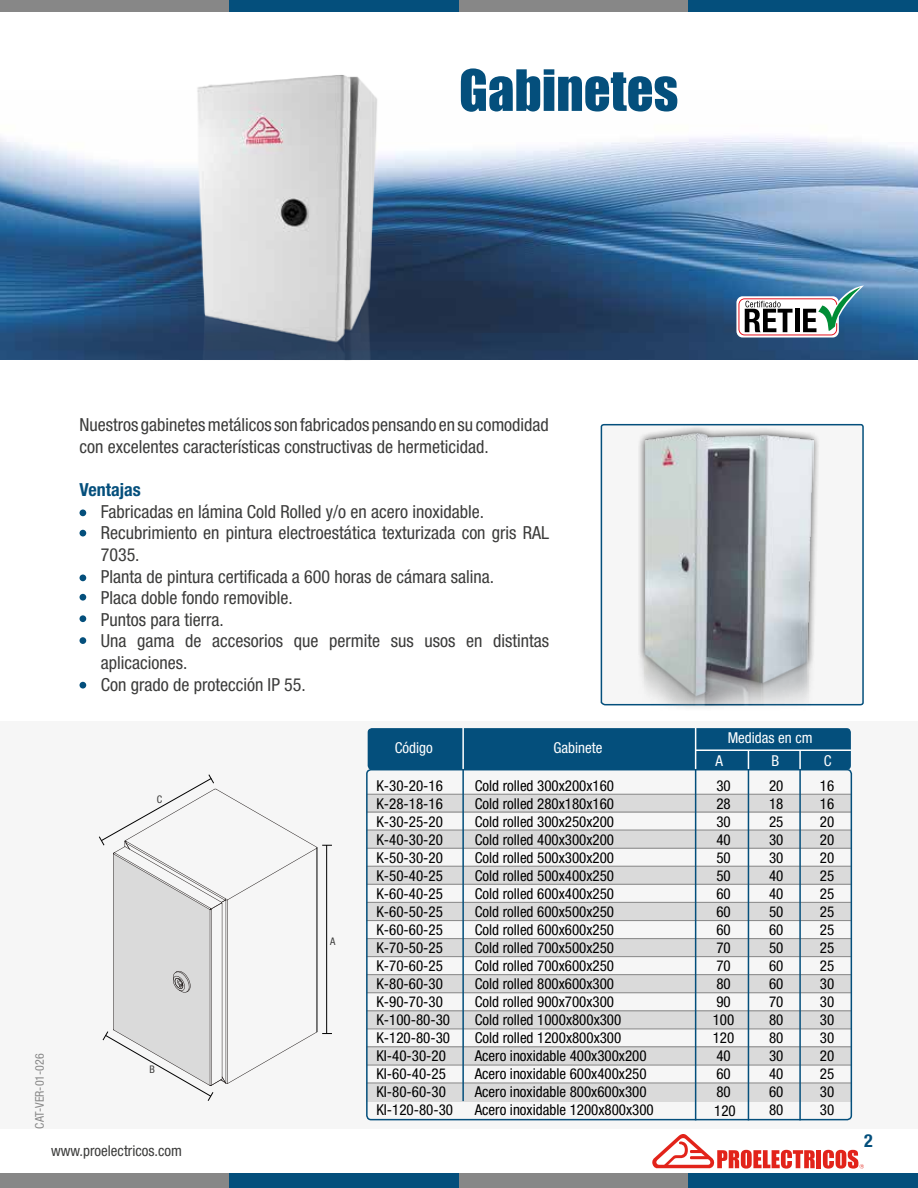
<style>
.page{position:relative;width:918px;height:1188px;background:#fff}
.page>*{position:absolute;margin:0;border:0;box-sizing:border-box;transform-origin:0 0}
.t1{font:52.65px "Impact";color:#044f7c}
.t2{font:condensed 18px/21.6px "Helvetica Neue LT Std";color:#3c3c3b}
.t3{font:700 condensed 18px "Helvetica Neue LT Std";color:#044f7c}
.t4{font:condensed 15px/18px "Helvetica Neue LT Std";color:#000}
.t5{font:condensed 15px "Helvetica Neue LT Std";color:#fff}
.t6{font:condensed 15px "Helvetica Neue LT Std";color:#3c3c3b}
.t7{font:condensed 12px "Helvetica Neue LT Std";color:#878787}
.t8{font:condensed 10.5px "Helvetica Neue LT Std";color:#3c3c3b}
</style>
<div class="page">
<svg style="left:652px;top:1134px;width:163px;height:35px"></svg>
<div style="left:816px;top:1150px;width:5px;height:18px;background:#e2231a"></div>
<svg style="left:823px;top:1150px;width:41px;height:19px"></svg>
<div style="left:0;top:1173px;width:230px;height:15px;background:#878787"></div>
<div style="left:0;top:0;width:230px;height:12px;background:#878787"></div>
<div style="left:230px;top:1173px;width:229px;height:15px;background:#044f7c"></div>
<div style="left:230px;top:0;width:229px;height:12px;background:#044f7c"></div>
<div style="left:459px;top:1173px;width:230px;height:15px;background:#878787"></div>
<div style="left:459px;top:0;width:230px;height:12px;background:#878787"></div>
<div style="left:688px;top:1173px;width:230px;height:15px;background:#044f7c"></div>
<div style="left:688px;top:0;width:230px;height:12px;background:#044f7c"></div>
<div style="left:0;top:721px;width:918px;height:407px;background:#f6f6f6"></div>
<div style="left:368px;top:728px;width:483px;height:42px;background:#044f7c;border-radius:4px"></div>
<img style="left:0;top:136px;width:918px;height:223px">
<svg style="left:600px;top:423px;width:264px;height:283px"></svg>
<svg style="left:80px;top:575px;width:6px;height:6px"></svg>
<div style="left:80px;top:637px;width:6px;height:7px;background:#044f7c;border-radius:50%"></div>
<div style="left:80px;top:615px;width:6px;height:7px;background:#044f7c;border-radius:50%"></div>
<div style="left:80px;top:594px;width:6px;height:7px;background:#044f7c;border-radius:50%"></div>
<div style="left:367px;top:794px;width:484px;height:18px;background:#dadada"></div>
<div style="left:367px;top:939px;width:484px;height:18px;background:#dadada"></div>
<div style="left:367px;top:866px;width:484px;height:18px;background:#dadada"></div>
<div style="left:367px;top:1011px;width:484px;height:18px;background:#dadada"></div>
<div style="left:367px;top:830px;width:484px;height:18px;background:#dadada"></div>
<div style="left:367px;top:975px;width:484px;height:18px;background:#dadada"></div>
<div style="left:367px;top:1047px;width:484px;height:18px;background:#dadada"></div>
<div style="left:367px;top:1083px;width:484px;height:18px;background:#dadada"></div>
<div style="left:367px;top:902px;width:484px;height:18px;background:#dadada"></div>
<div style="left:637px;top:426px;width:183px;height:287px;background:#000;opacity:.75"></div>
<img style="left:644px;top:433px;width:170px;height:272px">
<hr style="left:695px;top:728px;width:1px;height:42px;background:#fff">
<hr style="left:462px;top:728px;width:2px;height:42px;background:#fff">
<hr style="left:696px;top:749px;width:155px;height:2px;background:#fff">
<svg style="left:748px;top:751px;width:1px;height:18px"></svg>
<svg style="left:799px;top:751px;width:2px;height:18px"></svg>
<img style="left:180px;top:75px;width:218px;height:285px">
<svg style="left:99px;top:774px;width:233px;height:327px"></svg>
<hr style="left:317px;top:847px;width:1px;height:185px;background:#000">
<hr style="left:367px;top:794px;width:484px;height:1px;background:#878787">
<hr style="left:367px;top:812px;width:484px;height:1px;background:#878787">
<hr style="left:367px;top:830px;width:484px;height:1px;background:#878787">
<hr style="left:367px;top:848px;width:484px;height:1px;background:#878787">
<hr style="left:367px;top:866px;width:484px;height:1px;background:#878787">
<hr style="left:367px;top:884px;width:484px;height:1px;background:#878787">
<hr style="left:367px;top:902px;width:484px;height:1px;background:#878787">
<hr style="left:367px;top:920px;width:484px;height:1px;background:#878787">
<hr style="left:367px;top:938px;width:484px;height:1px;background:#878787">
<hr style="left:367px;top:956px;width:484px;height:1px;background:#878787">
<hr style="left:367px;top:974px;width:484px;height:1px;background:#878787">
<hr style="left:367px;top:992px;width:484px;height:1px;background:#878787">
<hr style="left:367px;top:1010px;width:484px;height:1px;background:#878787">
<hr style="left:367px;top:1029px;width:484px;height:1px;background:#878787">
<hr style="left:367px;top:1046px;width:484px;height:1px;background:#878787">
<hr style="left:367px;top:1065px;width:484px;height:1px;background:#878787">
<hr style="left:367px;top:1083px;width:484px;height:1px;background:#878787">
<hr style="left:462px;top:770px;width:2px;height:331px;background:#044f7c">
<hr style="left:695px;top:770px;width:1px;height:350px;background:#044f7c">
<hr style="left:748px;top:770px;width:1px;height:350px;background:#044f7c">
<hr style="left:799px;top:770px;width:2px;height:350px;background:#044f7c">
<div style="left:80px;top:509px;width:6px;height:7px;background:#044f7c;border-radius:50%"></div>
<svg style="left:80px;top:530px;width:6px;height:6px"></svg>
<div style="left:80px;top:682px;width:6px;height:7px;background:#044f7c;border-radius:50%"></div>
<div style="left:366px;top:769px;width:486px;height:351px;border:2px solid #044f7c;border-radius:4px"></div>
<svg style="left:736px;top:296px;width:103px;height:41px"></svg>
<svg style="left:738px;top:285px;width:126px;height:50px"></svg>
<h1 class="t1" style="left:459px;top:49px;width:221px">Gabinetes</h1>
<p class="t7" style="left:33px;top:1129px;width:77px;rotate:-90deg">CAT-VER-01-026</p>
<p class="t2" style="left:80px;top:414px;width:471px">Nuestros gabinetes metálicos son fabricados pensando en su comodidad con excelentes características constructivas de hermeticidad.</p>
<p class="t3" style="left:80px;top:479px;width:63px">Ventajas</p>
<p class="t2" style="left:101px;top:500px;width:450px">Fabricadas en lámina Cold Rolled y/o en acero inoxidable.<br>Recubrimiento en pintura electroestática texturizada con gris RAL 7035.<br>Planta de pintura certificada a 600 horas de cámara salina.<br>Placa doble fondo removible.<br>Puntos para tierra.<br>Una gama de accesorios que permite sus usos en distintas aplicaciones.<br>Con grado de protección IP 55.</p>
<p class="t5" style="left:395px;top:739px;width:40px">Código</p>
<p class="t5" style="left:554px;top:739px;width:50px">Gabinete</p>
<p class="t5" style="left:728px;top:729px;width:86px">Medidas en cm</p>
<p class="t5" style="left:716px;top:752px;width:9px">A</p>
<p class="t5" style="left:772px;top:752px;width:9px">B</p>
<p class="t5" style="left:824px;top:752px;width:9px">C</p>
<p class="t8" style="left:157px;top:793px;width:7px">C</p>
<p class="t8" style="left:149px;top:1063px;width:7px">B</p>
<p class="t8" style="left:330px;top:935px;width:7px">A</p>
<p class="t4" style="left:376px;top:777px;width:78px">K-30-20-16<br>K-28-18-16<br>K-30-25-20<br>K-40-30-20<br>K-50-30-20<br>K-50-40-25<br>K-60-40-25<br>K-60-50-25<br>K-60-60-25<br>K-70-50-25<br>K-70-60-25<br>K-80-60-30<br>K-90-70-30<br>K-100-80-30<br>K-120-80-30<br>KI-40-30-20<br>KI-60-40-25<br>KI-80-60-30<br>KI-120-80-30</p>
<p class="t4" style="left:475px;top:777px;width:181px">Cold rolled 300x200x160<br>Cold rolled 280x180x160<br>Cold rolled 300x250x200<br>Cold rolled 400x300x200<br>Cold rolled 500x300x200<br>Cold rolled 500x400x250<br>Cold rolled 600x400x250<br>Cold rolled 600x500x250<br>Cold rolled 600x600x250<br>Cold rolled 700x500x250<br>Cold rolled 700x600x250<br>Cold rolled 800x600x300<br>Cold rolled 900x700x300<br>Cold rolled 1000x800x300<br>Cold rolled 1200x800x300<br>Acero inoxidable 400x300x200<br>Acero inoxidable 600x400x250<br>Acero inoxidable 800x600x300<br>Acero inoxidable 1200x800x300</p>
<p class="t4" style="left:713px;top:777px;width:23px">30<br>28<br>30<br>40<br>50<br>50<br>60<br>60<br>60<br>70<br>70<br>80<br>90<br>100<br>120<br>40<br>60<br>80</p>
<p class="t4" style="left:769px;top:777px;width:16px;text-align:justify">20<br>18<br>25<br>30<br>30<br>40<br>40<br>50<br>60<br>50<br>60<br>60<br>70<br>80<br>80<br>30<br>40<br>60<br>80</p>
<p class="t4" style="left:820px;top:777px;width:16px;text-align:justify">16<br>16<br>20<br>20<br>20<br>25<br>25<br>25<br>25<br>25<br>25<br>30<br>30<br>30<br>30<br>20<br>25<br>30<br>30</p>
<p class="t4" style="left:714px;top:1101px;width:23px">120</p>
<p class="t6" style="left:51px;top:1142px;width:133px">www.proelectricos.com</p>
<p class="t3" style="left:864px;top:1130px;width:10px">2</p>
</div>
